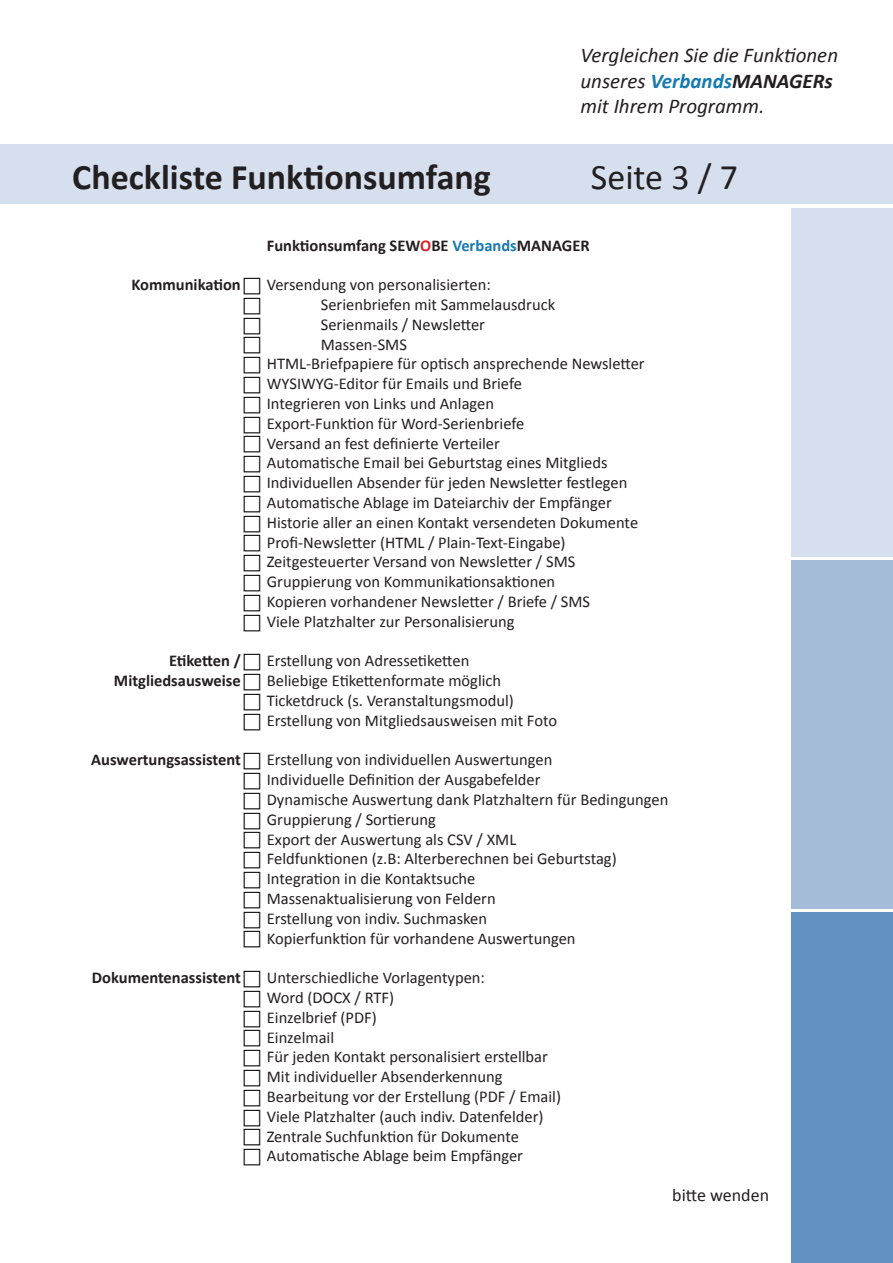
<style>
.page{position:relative;width:893px;height:1263px;background:#fff}
.page>*{position:absolute;margin:0;border:0;box-sizing:border-box;transform-origin:0 0}
.t1{font:700 36px "Calibri";color:#231f20}
.t2{font:36px "Calibri";color:#231f20}
.t3{font:italic 21px/25.2px "Calibri";color:#231f20}
.t4{font:18px "Calibri";color:#231f20}
.t5{font:16.5px/19.8px "Calibri";color:#231f20}
.t6{font:700 16.5px/19.8px "Calibri";color:#231f20;text-align:right}
.s1{font-weight:700;color:#167ab0}
.s2{font-weight:700}
.s3{color:#de2227}
.s4{color:#167ab0}
</style>
<div class="page">
<div style="left:0;top:144px;width:893px;height:60px;background:#d5dfed"></div>
<div style="left:791px;top:912px;width:102px;height:351px;background:#6292bf"></div>
<div style="left:791px;top:208px;width:102px;height:349px;background:#d5dfed"></div>
<div style="left:791px;top:560px;width:102px;height:349px;background:#a5bcd9"></div>
<p class="t3" style="left:580px;top:42px;width:259px">Vergleichen Sie die Funktionen unseres <span class="s1">Verbands</span><span class="s2">MANAGERs </span>mit Ihrem Programm.</p>
<h1 class="t1" style="left:72px;top:154px;width:420px">Checkliste Funktionsumfang</h1>
<h1 class="t2" style="left:591px;top:155px;width:149px">Seite 3 / 7</h1>
<p class="t6" style="left:131px;top:275px;width:111px">Kommunikation</p>
<p class="t6" style="left:114px;top:651px;width:128px">Etiketten /<br>Mitgliedsausweise</p>
<p class="t6" style="left:91px;top:750px;width:151px">Auswertungsassistent</p>
<p class="t6" style="left:92px;top:968px;width:150px">Dokumentenassistent</p>
<p class="t6" style="left:267px;top:235px;width:324px">Funktionsumfang SEW<span class="s3">O</span>BE <span class="s4">Verbands</span>MANAGER</p>
<p class="t5" style="left:267px;top:275px;width:225px">Versendung von personalisierten:</p>
<p class="t5" style="left:321px;top:295px;width:236px">Serienbriefen mit Sammelausdruck</p>
<p class="t5" style="left:321px;top:314px;width:166px">Serienmails / Newsletter</p>
<p class="t5" style="left:321px;top:334px;width:88px">Massen-SMS</p>
<p class="t5" style="left:267px;top:354px;width:379px">HTML-Briefpapiere für optisch ansprechende Newsletter</p>
<p class="t5" style="left:267px;top:374px;width:257px">WYSIWYG-Editor für Emails und Briefe</p>
<p class="t5" style="left:267px;top:394px;width:229px">Integrieren von Links und Anlagen</p>
<p class="t5" style="left:267px;top:413px;width:259px">Export-Funktion für Word-Serienbriefe</p>
<p class="t5" style="left:267px;top:433px;width:235px">Versand an fest definierte Verteiler</p>
<p class="t5" style="left:267px;top:453px;width:342px">Automatische Email bei Geburtstag eines Mitglieds</p>
<p class="t5" style="left:267px;top:473px;width:362px">Individuellen Absender für jeden Newsletter festlegen</p>
<p class="t5" style="left:267px;top:493px;width:346px">Automatische Ablage im Dateiarchiv der Empfänger</p>
<p class="t5" style="left:267px;top:512px;width:373px">Historie aller an einen Kontakt versendeten Dokumente</p>
<p class="t5" style="left:267px;top:532px;width:300px">Profi-Newsletter (HTML / Plain-Text-Eingabe)</p>
<p class="t5" style="left:267px;top:552px;width:310px">Zeitgesteuerter Versand von Newsletter / SMS</p>
<p class="t5" style="left:267px;top:572px;width:290px">Gruppierung von Kommunikationsaktionen</p>
<p class="t5" style="left:267px;top:592px;width:325px">Kopieren vorhandener Newsletter / Briefe / SMS</p>
<p class="t5" style="left:267px;top:611px;width:249px">Viele Platzhalter zur Personalisierung</p>
<p class="t5" style="left:267px;top:651px;width:292px">Erstellung von Adressetiketten<br>Beliebige Etikettenformate möglich Ticketdruck (s. Veranstaltungsmodul)<br>Erstellung von Mitgliedsausweisen mit Foto</p>
<p class="t5" style="left:267px;top:750px;width:403px">Erstellung von individuellen Auswertungen<br>Individuelle Definition der Ausgabefelder<br>Dynamische Auswertung dank Platzhaltern für Bedingungen Gruppierung / Sortierung<br>Export der Auswertung als CSV / XML<br>Feldfunktionen (z.B: Alterberechnen bei Geburtstag)<br>Integration in die Kontaktsuche<br>Massenaktualisierung von Feldern<br>Erstellung von indiv. Suchmasken<br>Kopierfunktion für vorhandene Auswertungen</p>
<p class="t5" style="left:267px;top:968px;width:296px">Unterschiedliche Vorlagentypen:<br>Word (DOCX / RTF)<br>Einzelbrief (PDF)<br>Einzelmail<br>Für jeden Kontakt personalisiert erstellbar Mit individueller Absenderkennung Bearbeitung vor der Erstellung (PDF / Email)<br>Viele Platzhalter (auch indiv. Datenfelder)<br>Zentrale Suchfunktion für Dokumente Automatische Ablage beim Empfänger</p>
<p class="t4" style="left:672px;top:1184px;width:98px">bitte wenden</p>
</div>
